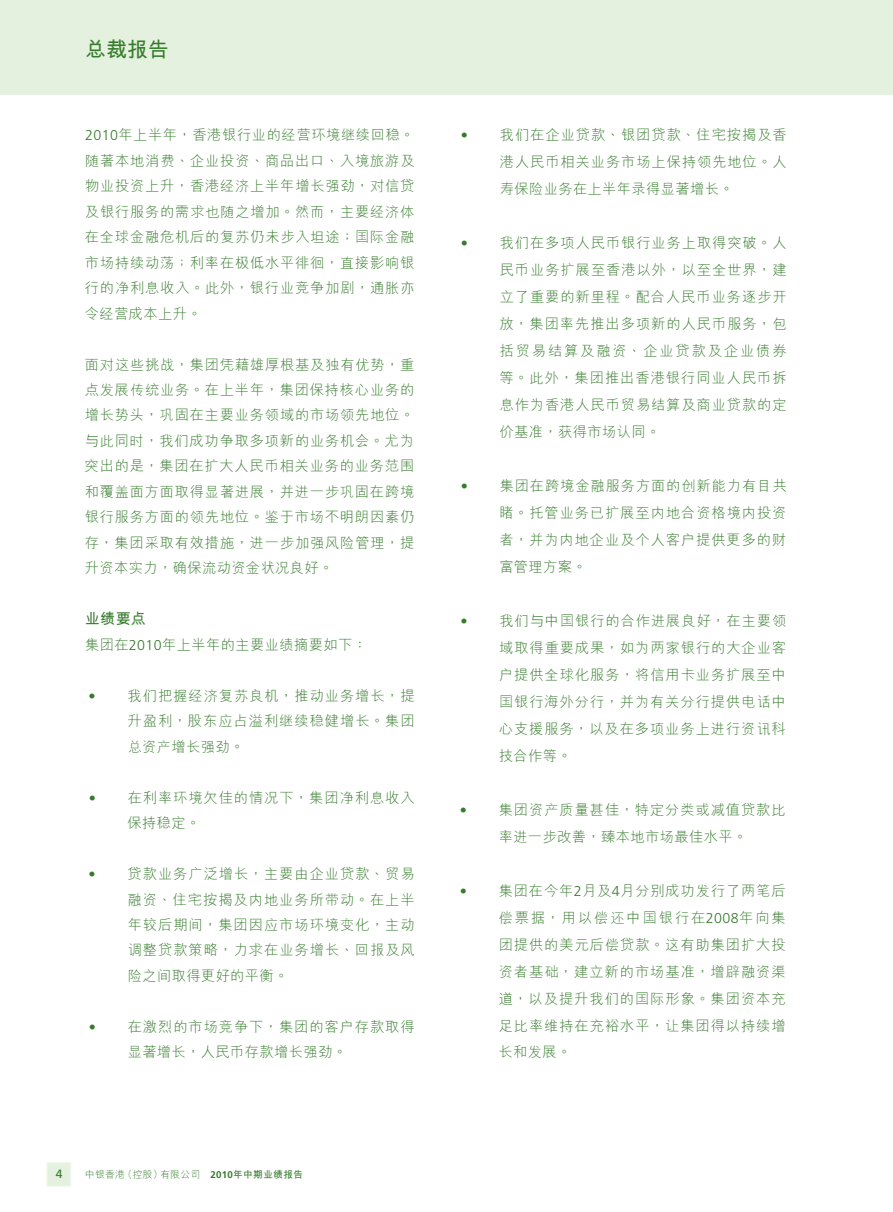
<style>
.page{position:relative;width:893px;height:1212px;background:#fff}
.page>*{position:absolute;margin:0;border:0;box-sizing:border-box;transform-origin:0 0}
.t1{font:700 21px "M Hei HKS";color:#357b2b}
.t2{font:700 15px "M Hei HKS";color:#357b2b}
.t3{font:300 14.25px/27px "M Hei HKS";letter-spacing:.065em;color:#357b2b;text-align:justify}
.t4{font:300 14.25px "M Hei HKS";letter-spacing:.03em;color:#357b2b}
.t5{font:12px "Frutiger LT Std";color:#357b2b}
.t6{font:300 9.75px "M Hei HKS";letter-spacing:.03em;color:#357b2b}
.s1{font-family:"Frutiger LT Std"}
.s2{font-family:"Frutiger LT Std";font-weight:700}
.s3{font-weight:700}
</style>
<div class="page">
<div style="left:0;top:0;width:893px;height:94px;background:#e4f1de"></div>
<div style="left:46px;top:1162px;width:25px;height:25px;background:#e4f1de;border:2px solid #f0f7ed"></div>
<h1 class="t1" style="left:85px;top:34px;width:85px">總裁報告</h1>
<p class="t3" style="left:85px;top:122px;width:331px;line-height:25.5px"><span class="s1">2010</span>年上半年，香港銀行業的經營環境繼續回穩。隨著本地消費、企業投資、商品出口、入境旅遊及物業投資上升，香港經濟上半年增長強勁，對信貸及銀行服務的需求也隨之增加。然而，主要經濟體在全球金融危機後的復甦仍未步入坦途；國際金融市場持續動盪；利率在極低水平徘徊，直接影響銀行的淨利息收入。此外，銀行業競爭加劇，通脹亦令經營成本上升。</p>
<p class="t3" style="left:85px;top:351px;width:331px;line-height:25.5px">面對這些挑戰，集團憑藉雄厚根基及獨有優勢，重點發展傳統業務。在上半年，集團保持核心業務的增長勢頭，鞏固在主要業務領域的市場領先地位。與此同時，我們成功爭取多項新的業務機會。尤為突出的是，集團在擴大人民幣相關業務的業務範圍和覆蓋面方面取得顯著進展，並進一步鞏固在跨境銀行服務方面的領先地位。鑒於市場不明朗因素仍存，集團採取有效措施，進一步加強風險管理，提升資本實力，確保流動資金狀況良好。</p>
<p class="t2" style="left:85px;top:608px;width:63px">業績要點</p>
<p class="t4" style="left:85px;top:634px;width:283px">集團在<span class="s1">2010</span>年上半年的主要業績摘要如下：</p>
<p class="t3" style="left:128px;top:682px;width:289px;line-height:25.5px;text-indent:-39px"><span class="s1">•</span> 我們把握經濟復甦良機，推動業務增長，提升盈利，股東應佔溢利繼續穩健增長。集團總資產增長強勁。</p>
<p class="t3" style="left:128px;top:784px;width:289px;line-height:25.5px;text-indent:-39px"><span class="s1">•</span> 在利率環境欠佳的情況下，集團淨利息收入保持穩定。</p>
<p class="t3" style="left:128px;top:860px;width:289px;line-height:25.5px;text-indent:-39px"><span class="s1">•</span> 貸款業務廣泛增長，主要由企業貸款、貿易融資、住宅按揭及內地業務所帶動。在上半年較後期間，集團因應市場環境變化，主動調整貸款策略，力求在業務增長、回報及風險之間取得更好的平衡。</p>
<p class="t3" style="left:128px;top:1013px;width:289px;line-height:25.5px;text-indent:-39px"><span class="s1">•</span> 在激烈的市場競爭下，集團的客戶存款取得顯著增長，人民幣存款增長強勁。</p>
<p class="t5" style="left:56px;top:1167px;width:8px">4</p>
<p class="t6" style="left:85px;top:1168px;width:220px">中銀香港（控股）有限公司 <span class="s2">2010</span><span class="s3">年中期業績報告</span></p>
<p class="t3" style="left:500px;top:121px;width:289px;text-indent:-39px"><span class="s1">•</span> 我們在企業貸款、銀團貸款、住宅按揭及香港人民幣相關業務市場上保持領先地位。人壽保險業務在上半年錄得顯著增長。</p>
<p class="t3" style="left:500px;top:229px;width:289px;text-indent:-39px"><span class="s1">•</span> 我們在多項人民幣銀行業務上取得突破。人民幣業務擴展至香港以外，以至全世界，建立了重要的新里程。配合人民幣業務逐步開放，集團率先推出多項新的人民幣服務，包括貿易結算及融資、企業貸款及企業債券等。此外，集團推出香港銀行同業人民幣拆息作為香港人民幣貿易結算及商業貸款的定價基準，獲得市場認同。</p>
<p class="t3" style="left:499px;top:472px;width:289px;text-indent:-39px"><span class="s1">•</span> 集團在跨境金融服務方面的創新能力有目共睹。託管業務已擴展至內地合資格境內投資者，並為內地企業及個人客戶提供更多的財富管理方案。</p>
<p class="t3" style="left:499px;top:606px;width:289px;text-indent:-38px"><span class="s1">•</span> 我們與中國銀行的合作進展良好，在主要領域取得重要成果，如為兩家銀行的大企業客戶提供全球化服務，將信用卡業務擴展至中國銀行海外分行，並為有關分行提供電話中心支援服務，以及在多項業務上進行資訊科技合作等。</p>
<p class="t3" style="left:460px;top:795px;width:327px;text-align:center"><span class="s1">•</span> 集團資產質量甚佳，特定分類或減值貸款比率進一步改善，臻本地市場最佳水平。</p>
<p class="t3" style="left:499px;top:876px;width:289px;text-indent:-39px"><span class="s1">•</span> 集團在今年<span class="s1">2</span>月及<span class="s1">4</span>月分別成功發行了兩筆後償票據，用以償還中國銀行在<span class="s1">2008</span>年向集團提供的美元後償貸款。這有助集團擴大投資者基礎，建立新的市場基準，增闢融資渠道，以及提升我們的國際形象。集團資本充足比率維持在充裕水平，讓集團得以持續增長和發展。</p>
</div>
